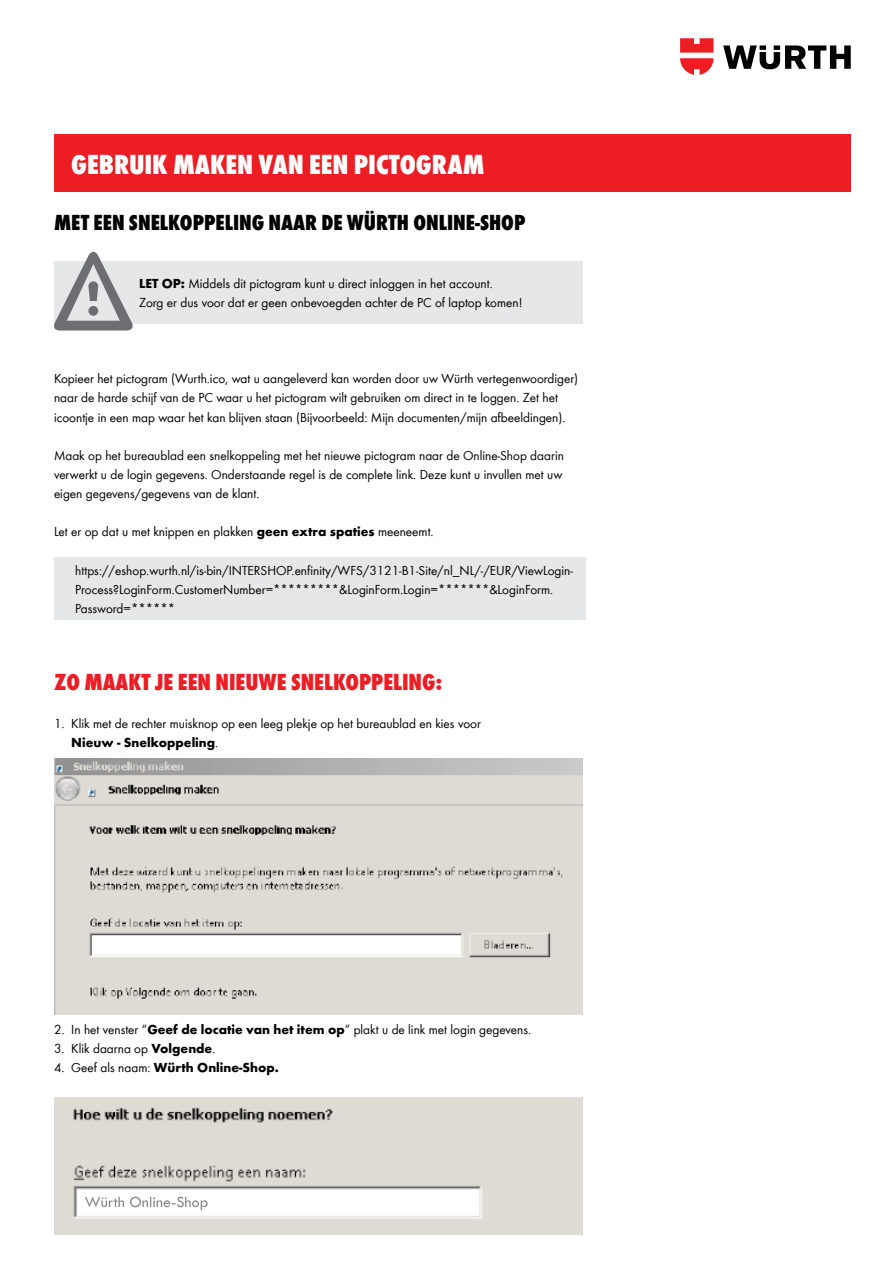
<style>
.page{position:relative;width:893px;height:1263px;background:#fff}
.page>*{position:absolute;margin:0;border:0;box-sizing:border-box;transform-origin:0 0}
.t1{font:28.5px "Wuerth Extra Bold Cond Caps";color:#fff}
.t2{font:24px "Wuerth Extra Bold Cond Caps";color:#ed1d24}
.t3{font:22.5px "Wuerth Extra Bold Cond Caps";color:#000}
.t4{font:13.5px/19.2px "Wuerth";color:#000}
.t5{font:700 13.5px "Wuerth";color:#000}
.s1{font-weight:700}
.s2{font-weight:400}
</style>
<div class="page">
<div style="left:54px;top:557px;width:531px;height:63px;background:#e6e7e8"></div>
<div style="left:54px;top:261px;width:529px;height:63px;background:#e6e7e8"></div>
<svg style="left:723px;top:45px;width:128px;height:24px"></svg>
<svg style="left:680px;top:38px;width:33px;height:37px"></svg>
<div style="left:54px;top:134px;width:796px;height:57px;background:#ed1d24"></div>
<svg style="left:54px;top:252px;width:79px;height:78px"></svg>
<img style="left:54px;top:759px;width:529px;height:255px">
<img style="left:54px;top:1097px;width:529px;height:138px">
<img style="left:85px;top:1196px;width:120px;height:14px">
<h1 class="t1" style="left:71px;top:144px;width:415px">GEBRUIK MAKEN VAN EEN PICTOGRAM</h1>
<h3 class="t3" style="left:54px;top:207px;width:473px">MET EEN SNELKOPPELING NAAR DE WÜRTH ONLINE-SHOP</h3>
<p class="t4" style="left:139px;top:273px;width:385px"><span class="s1">LET OP:</span> Middels dit pictogram kunt u direct inloggen in het account.<br>Zorg er dus voor dat er geen onbevoegden achter de PC of laptop komen!</p>
<p class="t4" style="left:54px;top:369px;width:526px">Kopieer het pictogram (Wurth.ico, wat u aangeleverd kan worden door uw Würth vertegenwoordiger) naar de harde schijf van de PC waar u het pictogram wilt gebruiken om direct in te loggen. Zet het icoontje in een map waar het kan blijven staan (Bijvoorbeeld: Mijn documenten/mijn afbeeldingen).</p>
<p class="t4" style="left:54px;top:445px;width:511px;text-align:justify">Maak op het bureaublad een snelkoppeling met het nieuwe pictogram naar de Online-Shop daarin verwerkt u de login gegevens. Onderstaande regel is de complete link. Deze kunt u invullen met uw eigen gegevens/gegevens van de klant.</p>
<p class="t4" style="left:54px;top:522px;width:381px">Let er op dat u met knippen en plakken <span class="s1">geen extra spaties</span> meeneemt.</p>
<p class="t4" style="left:75px;top:560px;width:499px">https://eshop.wurth.nl/is-bin/INTERSHOP.enfinity/WFS/3121-B1-Site/nl_NL/-/EUR/ViewLogin-<br>Process?LoginForm.CustomerNumber=*********&amp;LoginForm.Login=*******&amp;LoginForm.<br>Password=******</p>
<h2 class="t2" style="left:54px;top:664px;width:390px">ZO MAAKT JE EEN NIEUWE SNELKOPPELING:</h2>
<p class="t4" style="left:71px;top:713px;width:411px;text-indent:-17px">1. Klik met de rechter muisknop op een leeg plekje op het bureaublad en kies voor<br><span class="s1">Nieuw - Snelkoppeling</span>.</p>
<p class="t4" style="left:54px;top:1019px;width:479px">2. In het venster “<span class="s1">Geef de locatie van het item op</span>” plakt u de link met login gegevens.</p>
<p class="t4" style="left:54px;top:1038px;width:163px">3. Klik daarna op <span class="s1">Volgende</span>.</p>
<p class="t5" style="left:54px;top:1058px;width:227px"><span class="s2">4. Geef als naam:</span> Würth Online-Shop.</p>
</div>
